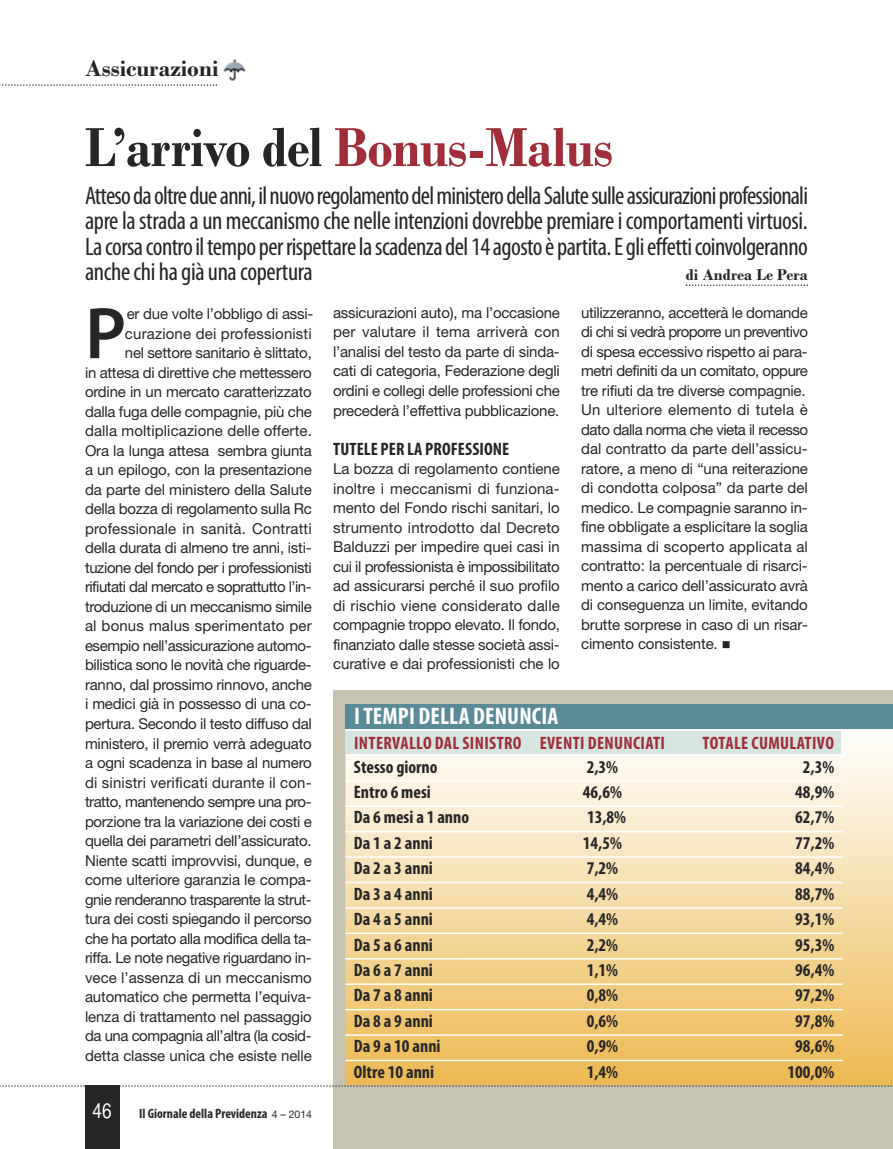
<style>
.page{position:relative;width:893px;height:1149px;background:#fff}
.page>*{position:absolute;margin:0;border:0;box-sizing:border-box;transform-origin:0 0}
.t1{font:600 73.65px "Myriad Pro";color:#272627}
.t2{font:700 57.75px "Bodoni";letter-spacing:-.015em;color:#272627;scale:.91 1}
.t3{font:condensed 25.5px/25.5px "Myriad Pro";letter-spacing:-.02em;color:#272627;text-align:justify}
.t4{font:700 condensed 24px "Myriad Pro";letter-spacing:.005em;color:#fff}
.t5{font:700 24px "Bodoni";color:#272627}
.t6{font:21px "Helvetica CY Plain";color:#fff}
.t7{font:700 condensed 18px "Myriad Pro";color:#272627}
.t8{font:700 condensed 18px "Myriad Pro";letter-spacing:.02em;color:#a02e3a}
.t9{font:700 16.5px "Bodoni";color:#272627}
.t10{font:15px/19.5px "Helvetica Neue";letter-spacing:-.015em;color:#272627;text-align:justify}
.t11{font:700 condensed 13.5px "Myriad Pro";color:#272627}
.s1{color:#a02e3a}
.s2{font-family:"Helvetica Neue";font-weight:400;font-stretch:normal;font-size:10.5px}
</style>
<div class="page">
<div style="left:333px;top:690px;width:560px;height:458px;background:#c6c4b0"></div>
<svg style="left:345px;top:728px;width:548px;height:356px;background:#f5daa4"></svg>
<div style="left:345px;top:728px;width:496px;height:25px;background:#d7e5e1"></div>
<hr style="left:345px;top:729px;width:498px;height:1px;background:#fff">
<hr style="left:345px;top:754px;width:498px;height:1px;background:#fff">
<hr style="left:345px;top:779px;width:498px;height:2px;background:#fff">
<hr style="left:345px;top:805px;width:498px;height:1px;background:#fff">
<hr style="left:345px;top:830px;width:498px;height:2px;background:#fff">
<hr style="left:345px;top:856px;width:498px;height:1px;background:#fff">
<hr style="left:345px;top:881px;width:498px;height:2px;background:#fff">
<hr style="left:345px;top:906px;width:498px;height:2px;background:#fff">
<hr style="left:345px;top:932px;width:498px;height:1px;background:#fff">
<hr style="left:345px;top:957px;width:498px;height:2px;background:#fff">
<hr style="left:345px;top:983px;width:498px;height:1px;background:#fff">
<hr style="left:345px;top:1008px;width:498px;height:2px;background:#fff">
<hr style="left:345px;top:1033px;width:498px;height:2px;background:#fff">
<hr style="left:345px;top:1059px;width:498px;height:1px;background:#fff">
<div style="left:85px;top:1084px;width:34px;height:64px;background:#272627"></div>
<svg style="left:0;top:84px;width:217px;height:2px"></svg>
<img style="left:223px;top:59px;width:23px;height:22px">
<div style="left:345px;top:704px;width:548px;height:24px;background:#598a98"></div>
<svg style="left:686px;top:284px;width:122px;height:2px"></svg>
<svg style="left:0;top:1084px;width:893px;height:2px"></svg>
<p class="t5" style="left:85px;top:60px;width:135px">Assicurazioni</p>
<p class="t2" style="left:85px;top:128px;width:582px">L’arrivo del <span class="s1">Bonus-Malus</span></p>
<p class="t3" style="left:85px;top:185px;width:724px">Atteso da oltre due anni, il nuovo regolamento del ministero della Salute sulle assicurazioni professionali apre la strada a un meccanismo che nelle intenzioni dovrebbe premiare i comportamenti virtuosi.<br>La corsa contro il tempo per rispettare la scadenza del 14 agosto è partita. E gli effetti coinvolgeranno anche chi ha già una copertura</p>
<p class="t10" style="left:333px;top:304px;width:228px">assicurazioni auto), ma l’occasione per valutare il tema arriverà con l’analisi del testo da parte di sinda&shy;cati di categoria, Federazione degli ordini e collegi delle professioni che precederà l’effettiva pubblicazione.</p>
<p class="t7" style="left:333px;top:442px;width:178px">TUTELE PER LA PROFESSIONE</p>
<p class="t10" style="left:333px;top:460px;width:228px">La bozza di regolamento contiene inoltre i meccanismi di funziona&shy;mento del Fondo rischi sanitari, lo strumento introdotto dal Decreto Balduzzi per impedire quei casi in cui il professionista è impossibilitato ad assicurarsi perché il suo profilo di rischio viene considerato dalle compagnie troppo elevato. Il fondo, finanziato dalle stesse società assi&shy;curative e dai professionisti che lo</p>
<p class="t9" style="left:686px;top:269px;width:124px">di Andrea Le Pera</p>
<p class="t10" style="left:85px;top:305px;width:230px;text-align:right">er due volte l’obbligo di assi&shy;curazione dei professionisti<br>nel settore sanitario è slittato,<br>in attesa di direttive che mettessero ordine in un mercato caratterizzato dalla fuga delle compagnie, più che dalla moltiplicazione delle offerte.<br>Ora la lunga attesa sembra giunta a un epilogo, con la presentazione da parte del ministero della Salute della bozza di regolamento sulla Rc professionale in sanità. Contratti della durata di almeno tre anni, isti&shy;tuzione del fondo per i professionisti rifiutati dal mercato e soprattutto l’in&shy;troduzione di un meccanismo simile al bonus malus sperimentato per esempio nell’assicurazione automo&shy;bilistica sono le novità che riguarde&shy;ranno, dal prossimo rinnovo, anche i medici già in possesso di una co&shy;pertura. Secondo il testo diffuso dal ministero, il premio verrà adeguato a ogni scadenza in base al numero di sinistri verificati durante il con&shy;tratto, mantenendo sempre una pro&shy;porzione tra la variazione dei costi e quella dei parametri dell’assicurato.<br>Niente scatti improvvisi, dunque, e come ulteriore garanzia le compa&shy;gnie renderanno trasparente la strut&shy;tura dei costi spiegando il percorso che ha portato alla modifica della ta&shy;riffa. Le note negative riguardano in&shy;vece l’assenza di un meccanismo automatico che permetta l’equiva&shy;lenza di trattamento nel passaggio da una compagnia all’altra (la cosid&shy;detta classe unica che esiste nelle</p>
<p class="t10" style="left:581px;top:304px;width:228px;text-align:left">utilizzeranno, accetterà le domande di chi si vedrà proporre un preventivo di spesa eccessivo rispetto ai para&shy;metri definiti da un comitato, oppure tre rifiuti da tre diverse compagnie.<br>Un ulteriore elemento di tutela è dato dalla norma che vieta il recesso dal contratto da parte dell’assicu&shy;ratore, a meno di “una reiterazione di condotta colposa” da parte del medico. Le compagnie saranno in&shy;fine obbligate a esplicitare la soglia massima di scoperto applicata al contratto: la percentuale di risarci&shy;mento a carico dell’assicurato avrà di conseguenza un limite, evitando brutte sorprese in caso di un risar&shy;cimento consistente. ■</p>
<p class="t1" style="left:85px;top:289px;width:43px">P</p>
<p class="t4" style="left:354px;top:707px;width:206px">I TEMPI DELLA DENUNCIA</p>
<p class="t8" style="left:354px;top:736px;width:312px">INTERVALLO DAL SINISTRO EVENTI DENUNCIATI</p>
<p class="t8" style="left:702px;top:736px;width:133px">TOTALE CUMULATIVO</p>
<p class="t7" style="left:354px;top:759px;width:85px">Stesso giorno</p>
<p class="t7" style="left:587px;top:759px;width:33px">2,3%</p>
<p class="t7" style="left:803px;top:759px;width:33px">2,3%</p>
<p class="t7" style="left:354px;top:785px;width:78px">Entro 6 mesi</p>
<p class="t7" style="left:583px;top:785px;width:41px">46,6%</p>
<p class="t7" style="left:795px;top:785px;width:41px">48,9%</p>
<p class="t7" style="left:354px;top:810px;width:117px">Da 6 mesi a 1 anno</p>
<p class="t7" style="left:587px;top:810px;width:41px">13,8%</p>
<p class="t7" style="left:795px;top:810px;width:41px">62,7%</p>
<p class="t7" style="left:354px;top:836px;width:81px">Da 1 a 2 anni</p>
<p class="t7" style="left:583px;top:836px;width:41px">14,5%</p>
<p class="t7" style="left:795px;top:836px;width:41px">77,2%</p>
<p class="t7" style="left:354px;top:861px;width:81px">Da 2 a 3 anni</p>
<p class="t7" style="left:587px;top:861px;width:33px">7,2%</p>
<p class="t7" style="left:795px;top:861px;width:41px">84,4%</p>
<p class="t7" style="left:354px;top:886px;width:81px">Da 3 a 4 anni</p>
<p class="t7" style="left:587px;top:886px;width:33px">4,4%</p>
<p class="t7" style="left:795px;top:886px;width:41px">88,7%</p>
<p class="t7" style="left:354px;top:912px;width:81px">Da 4 a 5 anni</p>
<p class="t7" style="left:587px;top:912px;width:33px">4,4%</p>
<p class="t7" style="left:795px;top:912px;width:41px">93,1%</p>
<p class="t7" style="left:354px;top:937px;width:81px">Da 5 a 6 anni</p>
<p class="t7" style="left:587px;top:937px;width:33px">2,2%</p>
<p class="t7" style="left:795px;top:937px;width:41px">95,3%</p>
<p class="t7" style="left:354px;top:963px;width:81px">Da 6 a 7 anni</p>
<p class="t7" style="left:587px;top:963px;width:33px">1,1%</p>
<p class="t7" style="left:795px;top:963px;width:41px">96,4%</p>
<p class="t7" style="left:354px;top:988px;width:81px">Da 7 a 8 anni</p>
<p class="t7" style="left:587px;top:988px;width:33px">0,8%</p>
<p class="t7" style="left:795px;top:988px;width:41px">97,2%</p>
<p class="t7" style="left:354px;top:1013px;width:81px">Da 8 a 9 anni</p>
<p class="t7" style="left:587px;top:1013px;width:33px">0,6%</p>
<p class="t7" style="left:795px;top:1013px;width:41px">97,8%</p>
<p class="t7" style="left:354px;top:1039px;width:88px">Da 9 a 10 anni</p>
<p class="t7" style="left:587px;top:1039px;width:33px">0,9%</p>
<p class="t7" style="left:795px;top:1039px;width:41px">98,6%</p>
<p class="t7" style="left:354px;top:1064px;width:82px">Oltre 10 anni</p>
<p class="t7" style="left:587px;top:1064px;width:33px">1,4%</p>
<p class="t7" style="left:787px;top:1064px;width:48px">100,0%</p>
<p class="t6" style="left:92px;top:1098px;width:21px">46</p>
<p class="t11" style="left:139px;top:1108px;width:174px">Il Giornale della Previdenza <span class="s2">4 – 2014</span></p>
</div>
